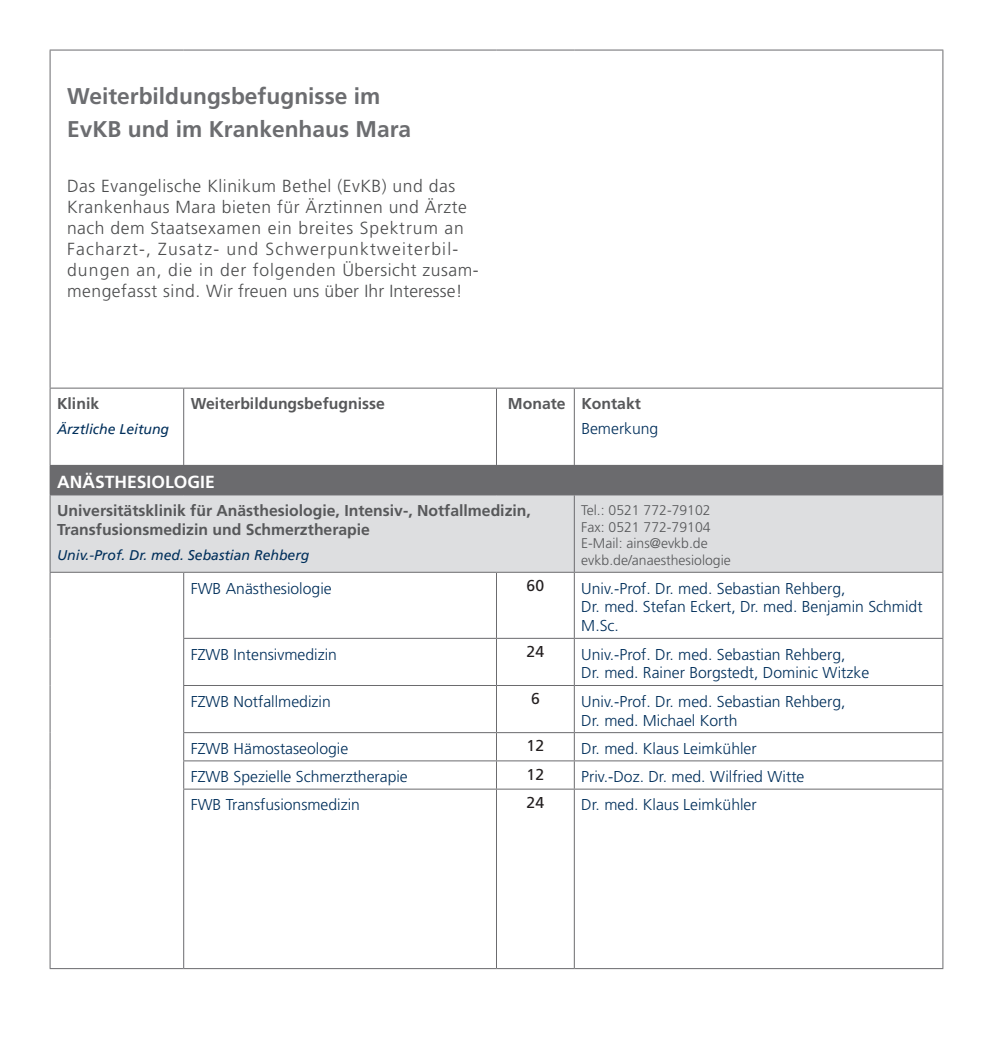
<style>
.page{position:relative;width:993px;height:1042px;background:#fff}
.page>*{position:absolute;margin:0;border:0;box-sizing:border-box;transform-origin:0 0}
.t1{font:700 22.75px/33.6px "Frutiger LT Std";color:#6c6d70}
.t2{font:300 17.5px/21px "Frutiger LT Std";letter-spacing:.03em;color:#4b4c4d}
.t3{font:700 17.5px "Frutiger LT Std";color:#fff}
.t4{font:300 15.75px/18.9px "Frutiger LT Std";color:#002f5b}
.t5{font:700 15.75px/19.2px "Frutiger LT Std";color:#57585a}
.t6{font:15.75px "Frutiger LT Std";color:#231f20}
.t7{font:300 14px/16.8px "Frutiger LT Std";color:#57585a}
.t8{font:italic 14px "Frutiger LT Pro";color:#002f5b}
</style>
<div class="page">
<div style="left:50px;top:465px;width:892px;height:30px;background:#6b6b6e"></div>
<div style="left:51px;top:495px;width:891px;height:77px;background:#dddee0"></div>
<svg style="left:184px;top:573px;width:758px;height:395px"></svg>
<hr style="left:50px;top:50px;width:134px;height:1px;background:#6b6b6e">
<hr style="left:50px;top:50px;width:1px;height:338px;background:#6b6b6e">
<hr style="left:184px;top:50px;width:312px;height:1px;background:#6b6b6e">
<hr style="left:496px;top:50px;width:78px;height:1px;background:#6b6b6e">
<hr style="left:574px;top:50px;width:369px;height:1px;background:#6b6b6e">
<hr style="left:942px;top:50px;width:1px;height:338px;background:#6b6b6e">
<hr style="left:50px;top:388px;width:134px;height:1px;background:#6b6b6e">
<hr style="left:50px;top:388px;width:1px;height:77px;background:#6b6b6e">
<hr style="left:184px;top:388px;width:312px;height:1px;background:#6b6b6e">
<hr style="left:183px;top:388px;width:1px;height:77px;background:#6b6b6e">
<hr style="left:496px;top:388px;width:78px;height:1px;background:#6b6b6e">
<hr style="left:496px;top:388px;width:1px;height:77px;background:#6b6b6e">
<hr style="left:574px;top:388px;width:369px;height:1px;background:#6b6b6e">
<hr style="left:573px;top:388px;width:1px;height:77px;background:#6b6b6e">
<hr style="left:942px;top:388px;width:1px;height:77px;background:#6b6b6e">
<hr style="left:574px;top:465px;width:369px;height:1px;background:#6b6b6e">
<svg style="left:942px;top:466px;width:1px;height:28px"></svg>
<hr style="left:50px;top:573px;width:1px;height:65px;background:#6b6b6e">
<hr style="left:50px;top:638px;width:1px;height:47px;background:#6b6b6e">
<hr style="left:50px;top:685px;width:1px;height:47px;background:#6b6b6e">
<svg style="left:50px;top:732px;width:1px;height:57px"></svg>
<hr style="left:50px;top:789px;width:1px;height:179px;background:#6b6b6e">
<hr style="left:183px;top:573px;width:1px;height:65px;background:#6b6b6e">
<hr style="left:183px;top:639px;width:1px;height:46px;background:#6b6b6e">
<hr style="left:183px;top:686px;width:1px;height:46px;background:#6b6b6e">
<svg style="left:183px;top:733px;width:1px;height:55px"></svg>
<hr style="left:183px;top:789px;width:1px;height:179px;background:#6b6b6e">
<hr style="left:496px;top:573px;width:1px;height:65px;background:#6b6b6e">
<hr style="left:573px;top:573px;width:1px;height:65px;background:#6b6b6e">
<hr style="left:942px;top:573px;width:1px;height:65px;background:#6b6b6e">
<hr style="left:496px;top:639px;width:1px;height:46px;background:#6b6b6e">
<hr style="left:573px;top:639px;width:1px;height:46px;background:#6b6b6e">
<hr style="left:942px;top:639px;width:1px;height:46px;background:#6b6b6e">
<hr style="left:496px;top:686px;width:1px;height:46px;background:#6b6b6e">
<hr style="left:573px;top:686px;width:1px;height:46px;background:#6b6b6e">
<hr style="left:942px;top:686px;width:1px;height:46px;background:#6b6b6e">
<svg style="left:496px;top:733px;width:1px;height:55px"></svg>
<svg style="left:573px;top:733px;width:1px;height:55px"></svg>
<svg style="left:942px;top:733px;width:1px;height:55px"></svg>
<hr style="left:496px;top:789px;width:1px;height:179px;background:#6b6b6e">
<hr style="left:573px;top:789px;width:1px;height:179px;background:#6b6b6e">
<hr style="left:942px;top:789px;width:1px;height:179px;background:#6b6b6e">
<hr style="left:50px;top:968px;width:134px;height:1px;background:#6b6b6e">
<hr style="left:183px;top:638px;width:313px;height:1px;background:#6b6b6e">
<hr style="left:496px;top:638px;width:78px;height:1px;background:#6b6b6e">
<hr style="left:574px;top:638px;width:369px;height:1px;background:#6b6b6e">
<hr style="left:183px;top:685px;width:313px;height:1px;background:#6b6b6e">
<hr style="left:496px;top:685px;width:78px;height:1px;background:#6b6b6e">
<hr style="left:574px;top:685px;width:369px;height:1px;background:#6b6b6e">
<hr style="left:183px;top:732px;width:313px;height:1px;background:#6b6b6e">
<hr style="left:496px;top:732px;width:78px;height:1px;background:#6b6b6e">
<hr style="left:574px;top:732px;width:369px;height:1px;background:#6b6b6e">
<hr style="left:183px;top:760px;width:313px;height:1px;background:#6b6b6e">
<hr style="left:496px;top:760px;width:78px;height:1px;background:#6b6b6e">
<hr style="left:574px;top:760px;width:369px;height:1px;background:#6b6b6e">
<hr style="left:183px;top:788px;width:313px;height:1px;background:#6b6b6e">
<hr style="left:496px;top:788px;width:78px;height:1px;background:#6b6b6e">
<hr style="left:574px;top:788px;width:369px;height:1px;background:#6b6b6e">
<hr style="left:184px;top:968px;width:312px;height:1px;background:#6b6b6e">
<hr style="left:496px;top:968px;width:78px;height:1px;background:#6b6b6e">
<hr style="left:574px;top:968px;width:369px;height:1px;background:#6b6b6e">
<hr style="left:50px;top:495px;width:1px;height:77px;background:#6b6b6e">
<hr style="left:574px;top:494px;width:369px;height:1px;background:#6b6b6e">
<hr style="left:573px;top:495px;width:1px;height:77px;background:#6b6b6e">
<hr style="left:942px;top:495px;width:1px;height:77px;background:#6b6b6e">
<hr style="left:50px;top:572px;width:134px;height:1px;background:#6b6b6e">
<hr style="left:184px;top:572px;width:312px;height:1px;background:#6b6b6e">
<hr style="left:496px;top:572px;width:78px;height:1px;background:#6b6b6e">
<hr style="left:574px;top:572px;width:369px;height:1px;background:#6b6b6e">
<h1 class="t1" style="left:67px;top:79px;width:345px">Weiterbildungsbefugnisse im<br>EvKB und im Krankenhaus Mara</h1>
<p class="t2" style="left:67px;top:176px;width:413px">Das Evangelische Klinikum Bethel (EvKB) und das Krankenhaus Mara bieten für Ärztinnen und Ärzte nach dem Staatsexamen ein breites Spektrum an Facharzt-, Zusatz- und Schwerpunktweiterbil&shy;dungen an, die in der folgenden Übersicht zusam&shy;mengefasst sind. Wir freuen uns über Ihr Interesse!</p>
<p class="t5" style="left:191px;top:394px;width:195px">Weiterbildungsbefugnisse</p>
<p class="t5" style="left:507px;top:394px;width:134px">Monate Kontakt</p>
<p class="t4" style="left:581px;top:419px;width:79px">Bemerkung</p>
<p class="t3" style="left:57px;top:471px;width:159px">ANÄSTHESIOLOGIE</p>
<p class="t5" style="left:57px;top:501px;width:475px">Universitätsklinik für Anästhesiologie, Intensiv-, Notfallmedizin,<br>Transfusionsmedizin und Schmerztherapie</p>
<p class="t8" style="left:57px;top:547px;width:254px">Univ.-Prof. Dr. med. Sebastian Rehberg</p>
<p class="t5" style="left:57px;top:394px;width:44px">Klinik</p>
<p class="t8" style="left:57px;top:421px;width:114px">Ärztliche Leitung</p>
<p class="t7" style="left:581px;top:502px;width:151px">Tel.: 0521 772-79102<br>Fax: 0521 772-79104<br>E-Mail: ains@evkb.de evkb.de/anaesthesiologie</p>
<p class="t4" style="left:191px;top:579px;width:142px">FWB Anästhesiologie</p>
<p class="t6" style="left:526px;top:576px;width:19px">60</p>
<p class="t4" style="left:581px;top:579px;width:343px">Univ.-Prof. Dr. med. Sebastian Rehberg,<br>Dr. med. Stefan Eckert, Dr. med. Benjamin Schmidt<br>M.Sc.</p>
<p class="t4" style="left:191px;top:645px;width:148px">FZWB Intensivmedizin</p>
<p class="t6" style="left:526px;top:642px;width:19px">24</p>
<p class="t4" style="left:581px;top:645px;width:289px">Univ.-Prof. Dr. med. Sebastian Rehberg,<br>Dr. med. Rainer Borgstedt, Dominic Witzke</p>
<p class="t4" style="left:191px;top:692px;width:141px">FZWB Notfallmedizin</p>
<p class="t6" style="left:531px;top:689px;width:10px">6</p>
<p class="t4" style="left:581px;top:692px;width:266px">Univ.-Prof. Dr. med. Sebastian Rehberg,<br>Dr. med. Michael Korth</p>
<p class="t4" style="left:191px;top:739px;width:159px">FZWB Hämostaseologie</p>
<p class="t6" style="left:526px;top:737px;width:19px">12</p>
<p class="t4" style="left:581px;top:739px;width:177px">Dr. med. Klaus Leimkühler</p>
<p class="t4" style="left:191px;top:767px;width:218px">FZWB Spezielle Schmerztherapie</p>
<p class="t6" style="left:526px;top:765px;width:19px">12</p>
<p class="t4" style="left:581px;top:767px;width:224px">Priv.-Doz. Dr. med. Wilfried Witte</p>
<p class="t4" style="left:191px;top:796px;width:171px">FWB Transfusionsmedizin</p>
<p class="t6" style="left:526px;top:793px;width:19px">24</p>
<p class="t4" style="left:581px;top:796px;width:177px">Dr. med. Klaus Leimkühler</p>
</div>
